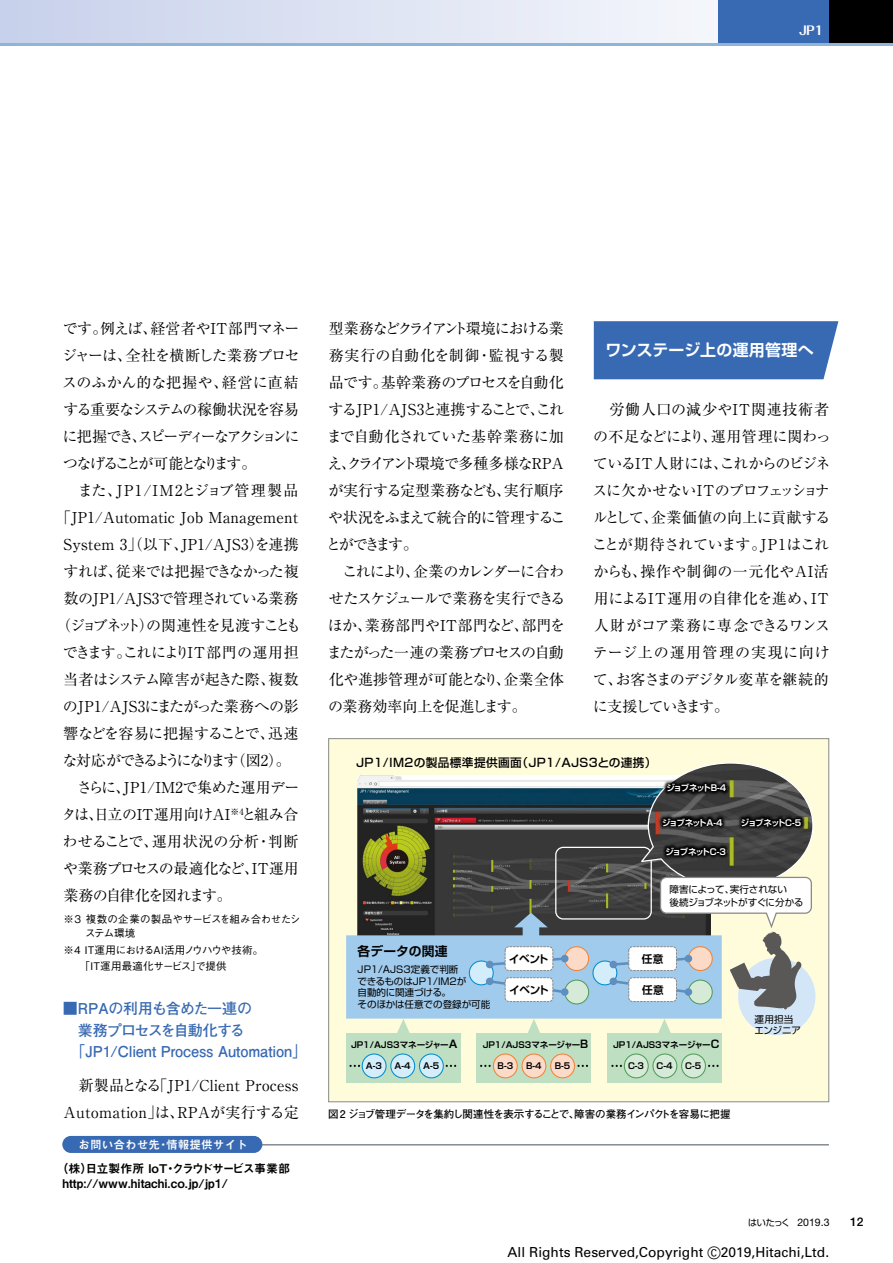
<style>
.page{position:relative;width:893px;height:1263px;background:#fff}
.page>*{position:absolute;margin:0;border:0;box-sizing:border-box;transform-origin:0 0}
.t1{font:700 15.9px "Shin Go Pro De";letter-spacing:.01em;color:#fff}
.t2{font:15px/27px "Ryumin Pro";letter-spacing:-.02em;color:#000}
.t3{font:15px/27px "Ryumin Pro";letter-spacing:-.05em;color:#000}
.t4{font:15px/27px "Ryumin Pro";letter-spacing:.015em;color:#000}
.t5{font:15px "Ryumin Pro";letter-spacing:.01em;color:#000}
.t6{font:700 15px "Futo Go B101 Pro";letter-spacing:-.015em;color:#386ab3}
.t7{font:15px "Ryumin Pro";letter-spacing:-.17em;color:#000}
.t8{font:15px "Ryumin Pro";letter-spacing:-.055em;color:#000}
.t9{font:15px "Ryumin Pro";letter-spacing:.09em;color:#000}
.t10{font:15px "Ryumin Pro";letter-spacing:-.095em;color:#000}
.t11{font:15px "Ryumin Pro";letter-spacing:-.1em;color:#000}
.t12{font:15px "Ryumin Pro";color:#000}
.t13{font:15px "Ryumin Pro";letter-spacing:-.155em;color:#000}
.t14{font:700 15px "Futo Go B101 Pro";letter-spacing:-.08em;color:#386ab3}
.t15{font:15px "Ryumin Pro";letter-spacing:-.09em;color:#000}
.t16{font:13.8px "Univers";color:#000}
.t17{font:700 12.75px "Shin Go Pro De";letter-spacing:.01em;color:#000}
.t18{font:12px/15px "Midashi Go Pro MB31";color:#000}
.t19{font:700 12px "Folk Pro";color:#fff}
.t20{font:500 12px "Helvetica Neue LT Std";color:#000}
.t21{font:500 11.7px "Shin Go Pro";letter-spacing:.03em;color:#000}
.t22{font:700 11.7px "Mi Go MB1 Std De";color:#fff}
.t23{font:700 10.65px "Shin Go Pro De";letter-spacing:-.03em;color:#000}
.t24{font:500 10.5px/14.9px "Gothic BBB Pro";letter-spacing:-.02em;color:#000}
.t25{font:700 10.5px "Futo Go B101 Pro";letter-spacing:-.065em;color:#000}
.t26{font:10.5px "Helvetica Neue LT Std";color:#000}
.t27{font:9.6px/11.9px "Shin Go Pro";letter-spacing:-.01em;color:#000}
.t28{font:700 8.55px "Shin Go Pro De";color:#000}
.t29{font:700 8.55px "Shin Go Pro De";letter-spacing:-.135em;color:#fff}
.s1{font-size:10.65px}
.s2{font-family:"Shin Go Pro";font-size:9px}
.s3{font-size:16.95px}
</style>
<div class="page">
<hr style="left:167px;top:1144px;width:662px;height:1px;background:#485157">
<div style="left:62px;top:1136px;width:200px;height:17px;background:#386ab3;border-radius:9px"></div>
<div style="left:329px;top:739px;width:500px;height:363px;background:#fffcdb"></div>
<div style="left:594px;top:321px;width:244px;height:58px;background:#386ab3"></div>
<div style="left:477px;top:1033px;width:114px;height:50px;background:#bedfc2"></div>
<div style="left:551px;top:1054px;width:24px;height:24px;background:#fbdac8;border-radius:50%"></div>
<div style="left:346px;top:1033px;width:115px;height:50px;background:#bedfc2"></div>
<div style="left:362px;top:1054px;width:24px;height:24px;background:#d3edfb;border-radius:50%"></div>
<div style="left:362px;top:1053px;width:25px;height:25px;border:1px solid #008dcf;border-radius:50%"></div>
<div style="left:391px;top:1054px;width:24px;height:24px;background:#d3edfb;border-radius:50%"></div>
<div style="left:390px;top:1053px;width:25px;height:25px;border:1px solid #008dcf;border-radius:50%"></div>
<div style="left:419px;top:1054px;width:24px;height:24px;background:#d3edfb;border-radius:50%"></div>
<div style="left:419px;top:1053px;width:25px;height:25px;border:1px solid #008dcf;border-radius:50%"></div>
<svg style="left:350px;top:1065px;width:10px;height:2px"></svg>
<svg style="left:446px;top:1065px;width:10px;height:2px"></svg>
<div style="left:493px;top:1054px;width:24px;height:24px;background:#fbdac8;border-radius:50%"></div>
<div style="left:493px;top:1053px;width:25px;height:25px;border:1px solid #f08437;border-radius:50%"></div>
<div style="left:522px;top:1054px;width:24px;height:24px;background:#fbdac8;border-radius:50%"></div>
<div style="left:521px;top:1053px;width:25px;height:25px;border:1px solid #f08437;border-radius:50%"></div>
<div style="left:550px;top:1053px;width:25px;height:25px;border:1px solid #f08437;border-radius:50%"></div>
<svg style="left:480px;top:1065px;width:11px;height:2px"></svg>
<svg style="left:577px;top:1065px;width:11px;height:2px"></svg>
<div style="left:607px;top:1033px;width:115px;height:50px;background:#bedfc2"></div>
<div style="left:624px;top:1054px;width:24px;height:24px;background:#d5ead7;border-radius:50%"></div>
<div style="left:624px;top:1053px;width:25px;height:25px;border:1px solid #529c58;border-radius:50%"></div>
<div style="left:653px;top:1054px;width:24px;height:24px;background:#d5ead7;border-radius:50%"></div>
<div style="left:652px;top:1053px;width:25px;height:25px;border:1px solid #529c58;border-radius:50%"></div>
<div style="left:682px;top:1054px;width:23px;height:24px;background:#d5ead7;border-radius:50%"></div>
<div style="left:681px;top:1053px;width:25px;height:25px;border:1px solid #529c58;border-radius:50%"></div>
<svg style="left:611px;top:1065px;width:11px;height:2px"></svg>
<svg style="left:708px;top:1065px;width:11px;height:2px"></svg>
<svg style="left:346px;top:775px;width:469px;height:260px;background:#8e9c9d"></svg>
<img style="left:604px;top:738px;width:226px;height:175px">
<svg style="left:0;top:0;width:719px;height:43px;background:#dde3f2"></svg>
<div style="left:719px;top:0;width:174px;height:43px;background:#000"></div>
<div style="left:719px;top:0;width:110px;height:43px;background:#386ab3"></div>
<hr style="left:0;top:43px;width:893px;height:2px;background:#bbdcf4">
<p class="t19" style="left:799px;top:20px;width:25px">JP1</p>
<p class="t2" style="left:63px;top:314px;width:238px">です。例えば、経営者やIT部門マネー</p>
<p class="t8" style="left:62px;top:344px;width:239px">ジャーは、全社を横断した業務プロセ</p>
<p class="t12" style="left:62px;top:371px;width:238px">スのふかん的な把握や、経営に直結</p>
<p class="t11" style="left:63px;top:398px;width:237px">する重要なシステムの稼働状況を容易</p>
<p class="t7" style="left:63px;top:425px;width:239px">に把握でき、スピーディーなアクションに</p>
<p class="t13" style="left:63px;top:452px;width:195px">つなげることが可能となります。</p>
<p class="t9" style="left:64px;top:479px;width:237px">　また、JP1/IM2とジョブ管理製品</p>
<p class="t5" style="left:56px;top:506px;width:244px">「JP1/Automatic Job Management</p>
<p class="t4" style="left:64px;top:530px;width:237px">System 3」（以下、JP1/AJS3）を連携</p>
<p class="t2" style="left:63px;top:557px;width:237px">すれば、従来では把握できなかった複</p>
<p class="t2" style="left:64px;top:584px;width:237px">数のJP1/AJS3で管理されている業務</p>
<p class="t10" style="left:56px;top:614px;width:246px">（ジョブネット）の関連性を見渡すことも</p>
<p class="t2" style="left:63px;top:638px;width:237px">できます。これによりIT部門の運用担</p>
<p class="t3" style="left:63px;top:665px;width:237px">当者はシステム障害が起きた際、複数</p>
<p class="t2" style="left:63px;top:692px;width:237px">のJP1/AJS3にまたがった業務への影</p>
<p class="t8" style="left:64px;top:722px;width:237px">響などを容易に把握することで、迅速</p>
<p class="t7" style="left:62px;top:749px;width:230px">な対応ができるようになります（図2）。</p>
<p class="t2" style="left:64px;top:773px;width:237px">　さらに、JP1/IM2で集めた運用デー</p>
<p class="t2" style="left:62px;top:800px;width:239px">タは、日立のIT運用向けAI<sup>※4</sup>と組み合</p>
<p class="t5" style="left:63px;top:830px;width:237px">わせることで、運用状況の分析・判断</p>
<p class="t2" style="left:63px;top:854px;width:237px">や業務プロセスの最適化など、IT運用</p>
<p class="t15" style="left:64px;top:884px;width:170px">業務の自律化を図れます。</p>
<p class="t24" style="left:85px;top:910px;width:217px;text-indent:-22px">※3 複数の企業の製品やサービスを組み合わせたシステム環境</p>
<p class="t24" style="left:63px;top:940px;width:202px;line-height:16.2px">※4 IT運用におけるAI活用ノウハウや技術。　　「IT運用最適化サービス」で提供</p>
<p class="t6" style="left:63px;top:996px;width:190px">■RPAの利用も含めた一連の</p>
<p class="t14" style="left:63px;top:1018px;width:183px">　業務プロセスを自動化する</p>
<p class="t6" style="left:71px;top:1039px;width:238px">「JP1/Client Process Automation」</p>
<p class="t4" style="left:64px;top:1070px;width:237px">　新製品となる「JP1/Client Process<br>Automation」は、RPAが実行する定</p>
<p class="t22" style="left:78px;top:1135px;width:171px">お問い合わせ先・情報提供サイト</p>
<p class="t18" style="left:62px;top:1159px;width:229px;text-indent:-6px">（株）日立製作所 IoT・クラウドサービス事業部http://www.hitachi.co.jp/jp1/</p>
<p class="t3" style="left:326px;top:314px;width:241px">型業務などクライアント環境における業務実行の自動化を制御・監視する製品です。基幹業務のプロセスを自動化するJP1/AJS3と連携することで、これまで自動化されていた基幹業務に加え、クライアント環境で多種多様なRPAが実行する定型業務なども、実行順序や状況をふまえて統合的に管理することができます。<br>　これにより、企業のカレンダーに合わせたスケジュールで業務を実行できるほか、業務部門やIT部門など、部門をまたがった一連の業務プロセスの自動化や進捗管理が可能となり、企業全体の業務効率向上を促進します。</p>
<p class="t1" style="left:605px;top:337px;width:210px">ワンステージ上の運用管理へ</p>
<p class="t2" style="left:592px;top:395px;width:240px">　労働人口の減少やIT関連技術者の不足などにより、運用管理に関わっているIT人財には、これからのビジネスに欠かせないITのプロフェッショナルとして、企業価値の向上に貢献することが期待されています。JP1はこれからも、操作や制御の一元化やAI活用によるIT運用の自律化を進め、IT人財がコア業務に専念できるワンステージ上の運用管理の実現に向けて、お客さまのデジタル変革を継続的に支援していきます。</p>
<p class="t21" style="left:356px;top:753px;width:302px">JP1/IM2の製品標準提供画面（JP1/AJS3との連携）</p>
<p class="t29" style="left:666px;top:781px;width:61px">ジョブネットB-4</p>
<p class="t29" style="left:662px;top:815px;width:62px">ジョブネットA-4</p>
<p class="t29" style="left:741px;top:815px;width:62px">ジョブネットC-5</p>
<p class="t29" style="left:665px;top:844px;width:62px">ジョブネットC-3</p>
<p class="t27" style="left:669px;top:882px;width:136px;line-height:12.8px">障害によって、実行されない<br>後続ジョブネットがすぐに分かる</p>
<p class="t17" style="left:358px;top:941px;width:91px">各データの関連</p>
<p class="t27" style="left:358px;top:962px;width:134px">JP1/AJS3定義で判断<br>できるものはJP1/IM2が<br>自動的に関連づける。<br>そのほかは任意での登録が可能</p>
<p class="t23" style="left:509px;top:950px;width:41px">イベント</p>
<p class="t23" style="left:642px;top:950px;width:23px">任意</p>
<p class="t23" style="left:509px;top:981px;width:41px">イベント</p>
<p class="t23" style="left:642px;top:981px;width:23px">任意</p>
<p class="t28" style="left:351px;top:1038px;width:108px">JP1/AJS3マネージャー<span class="s1">A</span></p>
<p class="t28" style="left:366px;top:1059px;width:18px">A-3</p>
<p class="t28" style="left:394px;top:1059px;width:18px">A-4</p>
<p class="t28" style="left:423px;top:1059px;width:18px">A-5</p>
<p class="t28" style="left:483px;top:1038px;width:107px">JP1/AJS3マネージャー<span class="s1">B</span></p>
<p class="t28" style="left:498px;top:1059px;width:17px">B-3</p>
<p class="t28" style="left:526px;top:1059px;width:17px">B-4</p>
<p class="t28" style="left:555px;top:1059px;width:17px">B-5</p>
<p class="t28" style="left:613px;top:1038px;width:108px">JP1/AJS3マネージャー<span class="s1">C</span></p>
<p class="t28" style="left:628px;top:1059px;width:18px">C-3</p>
<p class="t28" style="left:656px;top:1059px;width:18px">C-4</p>
<p class="t28" style="left:685px;top:1059px;width:18px">C-5</p>
<p class="t25" style="left:328px;top:1105px;width:404px">図2 ジョブ管理データを集約し関連性を表示することで、障害の業務インパクトを容易に把握</p>
<p class="t27" style="left:754px;top:1013px;width:48px;line-height:10.6px">運用担当エンジニア</p>
<p class="t26" style="left:748px;top:1216px;width:83px"><span class="s2">はいたっく</span> 2019.3</p>
<p class="t20" style="left:850px;top:1215px;width:15px">12</p>
<p class="t16" style="left:508px;top:1244px;width:323px">All Rights Reserved,Copyright <span class="s3">©</span>2019,Hitachi,Ltd.</p>
</div>
